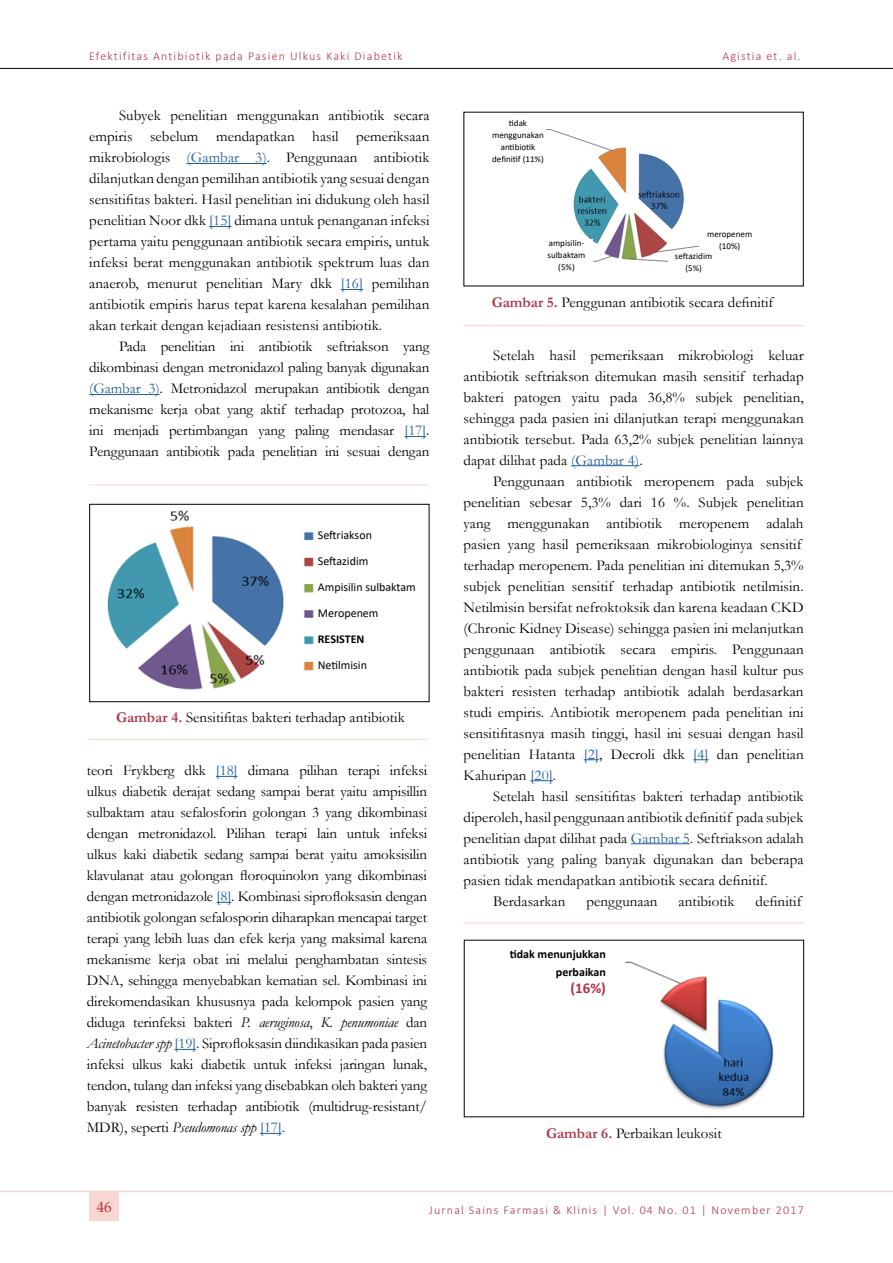
<style>
.page{position:relative;width:893px;height:1263px;background:#fff}
.page>*{position:absolute;margin:0;border:0;box-sizing:border-box;transform-origin:0 0}
.t1{font:15px/21px "Garamond";letter-spacing:.005em;color:#000;text-align:justify}
.t2{font:700 15px "Calibri";color:#b23347}
.t3{font:15px "Book Antiqua";color:#b23347}
.t4{font:300 12px "Calibri";letter-spacing:.1em;color:#b23347}
.t5{font:12px/26px "Calibri";color:#000}
.t6{font:700 12px/17.1px "Calibri";color:#000;text-align:right}
.t7{font:9px/12px "Calibri";color:#000;text-align:center}
.s1{color:#215e9e}
.s2{font-weight:700;color:#b23347}
.s3{font-style:italic}
</style>
<div class="page">
<hr style="left:87px;top:739px;width:340px;height:1px;background:#f8d6d2">
<hr style="left:463px;top:922px;width:341px;height:1px;background:#f8d6d2">
<hr style="left:186px;top:163px;width:81px;height:1px;background:#215e9e">
<svg style="left:209px;top:226px;width:23px;height:1px"></svg>
<svg style="left:341px;top:289px;width:22px;height:1px"></svg>
<hr style="left:89px;top:394px;width:71px;height:1px;background:#215e9e">
<svg style="left:405px;top:436px;width:21px;height:1px"></svg>
<hr style="left:89px;top:485px;width:340px;height:1px;background:#f8d6d2">
<hr style="left:463px;top:325px;width:341px;height:1px;background:#f8d6d2">
<div style="left:89px;top:504px;width:340px;height:198px;border:1px solid #000"></div>
<img style="left:107px;top:510px;width:177px;height:180px">
<img style="left:303px;top:532px;width:11px;height:139px">
<img style="left:546px;top:129px;width:153px;height:133px">
<div style="left:536px;top:239px;width:57px;height:37px;background:#fff"></div>
<div style="left:668px;top:252px;width:47px;height:31px;background:#fff"></div>
<svg style="left:216px;top:776px;width:22px;height:1px"></svg>
<svg style="left:217px;top:902px;width:14px;height:1px"></svg>
<svg style="left:175px;top:1049px;width:21px;height:1px"></svg>
<svg style="left:260px;top:1133px;width:22px;height:1px"></svg>
<hr style="left:571px;top:465px;width:68px;height:1px;background:#215e9e">
<svg style="left:584px;top:759px;width:15px;height:1px"></svg>
<svg style="left:693px;top:759px;width:16px;height:1px"></svg>
<svg style="left:530px;top:780px;width:23px;height:1px"></svg>
<hr style="left:631px;top:843px;width:59px;height:1px;background:#215e9e">
<img style="left:624px;top:961px;width:150px;height:148px">
<hr style="left:0;top:68px;width:893px;height:1px;background:#000">
<hr style="left:0;top:1191px;width:893px;height:1px;background:#f8d6d2">
<div style="left:89px;top:1191px;width:30px;height:30px;background:#f8d6d2"></div>
<p class="t4" style="left:89px;top:49px;width:315px">Efektifitas Antibiotik pada Pasien Ulkus Kaki Diabetik</p>
<p class="t4" style="left:722px;top:49px;width:80px">Agistia et. al.</p>
<p class="t1" style="left:89px;top:105px;width:342px;text-indent:30px">Subyek penelitian menggunakan antibiotik secara empiris sebelum mendapatkan hasil pemeriksaan mikrobiologis <span class="s1">(Gambar 3)</span>. Penggunaan antibiotik dilanjutkan dengan pemilihan antibiotik yang sesuai dengan sensitifitas bakteri. Hasil penelitian ini didukung oleh hasil penelitian Noor dkk <span class="s1">[15]</span> dimana untuk penanganan infeksi pertama yaitu penggunaan antibiotik secara empiris, untuk infeksi berat menggunakan antibiotik spektrum luas dan anaerob, menurut penelitian Mary dkk <span class="s1">[16]</span> pemilihan antibiotik empiris harus tepat karena kesalahan pemilihan akan terkait dengan kejadiaan resistensi antibiotik.</p>
<p class="t1" style="left:89px;top:336px;width:342px;text-indent:30px">Pada penelitian ini antibiotik seftriakson yang dikombinasi dengan metronidazol paling banyak digunakan <span class="s1">(Gambar 3)</span>. Metronidazol merupakan antibiotik dengan mekanisme kerja obat yang aktif terhadap protozoa, hal ini menjadi pertimbangan yang paling mendasar <span class="s1">[17]</span>.<br>Penggunaan antibiotik pada penelitian ini sesuai dengan</p>
<p class="t5" style="left:318px;top:522px;width:99px">Seftriakson<br>Seftazidim<br>Ampisilin sulbaktam<br>Meropenem</p>
<p class="t6" style="left:318px;top:630px;width:48px">RESISTEN</p>
<p class="t5" style="left:318px;top:652px;width:51px">Netilmisin</p>
<p class="t1" style="left:116px;top:706px;width:290px"><span class="s2">Gambar 4.</span> Sensitifitas bakteri terhadap antibiotik</p>
<p class="t1" style="left:87px;top:760px;width:342px">teori Frykberg dkk <span class="s1">[18]</span> dimana pilihan terapi infeksi ulkus diabetik derajat sedang sampai berat yaitu ampisillin sulbaktam atau sefalosforin golongan 3 yang dikombinasi dengan metronidazol. Pilihan terapi lain untuk infeksi ulkus kaki diabetik sedang sampai berat yaitu amoksisilin klavulanat atau golongan floroquinolon yang dikombinasi dengan metronidazole <span class="s1">[8]</span>. Kombinasi siprofloksasin dengan antibiotik golongan sefalosporin diharapkan mencapai target terapi yang lebih luas dan efek kerja yang maksimal karena mekanisme kerja obat ini melalui penghambatan sintesis DNA, sehingga menyebabkan kematian sel. Kombinasi ini direkomendasikan khususnya pada kelompok pasien yang diduga terinfeksi bakteri <span class="s3">P. aeruginosa</span>, <span class="s3">K. penumoniae</span> dan <span class="s3">Acinetobacter spp</span> <span class="s1">[19]</span>. Siprofloksasin diindikasikan pada pasien infeksi ulkus kaki diabetik untuk infeksi jaringan lunak, tendon, tulang dan infeksi yang disebabkan oleh bakteri yang banyak resisten terhadap antibiotik (multidrug-resistant/ MDR), seperti <span class="s3">Pseudomonas spp</span> <span class="s1">[17]</span>.</p>
<p class="t7" style="left:492px;top:117px;width:53px">tidak menggunakan antibiotik definitif (11%)</p>
<p class="t7" style="left:548px;top:237px;width:39px">ampisilin&shy;sulbaktam (5%)</p>
<p class="t7" style="left:707px;top:228px;width:47px">meropenem (10%)</p>
<p class="t7" style="left:675px;top:250px;width:39px">seftazidim (5%)</p>
<p class="t1" style="left:492px;top:291px;width:283px"><span class="s2">Gambar 5.</span> Penggunan antibiotik secara definitif</p>
<p class="t1" style="left:463px;top:344px;width:342px;text-indent:30px">Setelah hasil pemeriksaan mikrobiologi keluar antibiotik seftriakson ditemukan masih sensitif terhadap bakteri patogen yaitu pada 36,8% subjek penelitian, sehingga pada pasien ini dilanjutkan terapi menggunakan antibiotik tersebut. Pada 63,2% subjek penelitian lainnya dapat dilihat pada <span class="s1">(Gambar 4)</span>.</p>
<p class="t1" style="left:463px;top:470px;width:342px;text-align:left;text-indent:30px">Penggunaan antibiotik meropenem pada subjek penelitian sebesar 5,3% dari 16 %. Subjek penelitian yang menggunakan antibiotik meropenem adalah pasien yang hasil pemeriksaan mikrobiologinya sensitif terhadap meropenem. Pada penelitian ini ditemukan 5,3% subjek penelitian sensitif terhadap antibiotik netilmisin.<br>Netilmisin bersifat nefroktoksik dan karena keadaan CKD (Chronic Kidney Disease) sehingga pasien ini melanjutkan penggunaan antibiotik secara empiris. Penggunaan antibiotik pada subjek penelitian dengan hasil kultur pus bakteri resisten terhadap antibiotik adalah berdasarkan studi empiris. Antibiotik meropenem pada penelitian ini sensitifitasnya masih tinggi, hasil ini sesuai dengan hasil penelitian Hatanta <span class="s1">[2]</span>, Decroli dkk <span class="s1">[4]</span> dan penelitian Kahuripan <span class="s1">[20]</span>.</p>
<p class="t1" style="left:493px;top:785px;width:312px">Setelah hasil sensitifitas bakteri terhadap antibiotik</p>
<p class="t1" style="left:463px;top:806px;width:342px">diperoleh, hasil penggunaan antibiotik definitif pada subjek</p>
<p class="t1" style="left:463px;top:827px;width:342px">penelitian dapat dilihat pada <span class="s1">Gambar 5</span>. Seftriakson adalah</p>
<p class="t1" style="left:463px;top:848px;width:342px">antibiotik yang paling banyak digunakan dan beberapa</p>
<p class="t1" style="left:463px;top:869px;width:306px">pasien tidak mendapatkan antibiotik secara definitif.</p>
<p class="t1" style="left:493px;top:890px;width:74px">Berdasarkan</p>
<p class="t1" style="left:586px;top:890px;width:73px">penggunaan</p>
<p class="t1" style="left:679px;top:890px;width:57px">antibiotik</p>
<p class="t1" style="left:755px;top:890px;width:48px">definitif</p>
<p class="t6" style="left:510px;top:946px;width:98px">tidak menunjukkan perbaikan</p>
<p class="t2" style="left:570px;top:977px;width:37px">(16%)</p>
<p class="t1" style="left:546px;top:1122px;width:177px"><span class="s2">Gambar 6.</span> Perbaikan leukosit</p>
<p class="t3" style="left:97px;top:1196px;width:16px">46</p>
<p class="t4" style="left:429px;top:1202px;width:376px">Jurnal Sains Farmasi &amp; Klinis | Vol. 04 No. 01 | November 2017</p>
</div>
